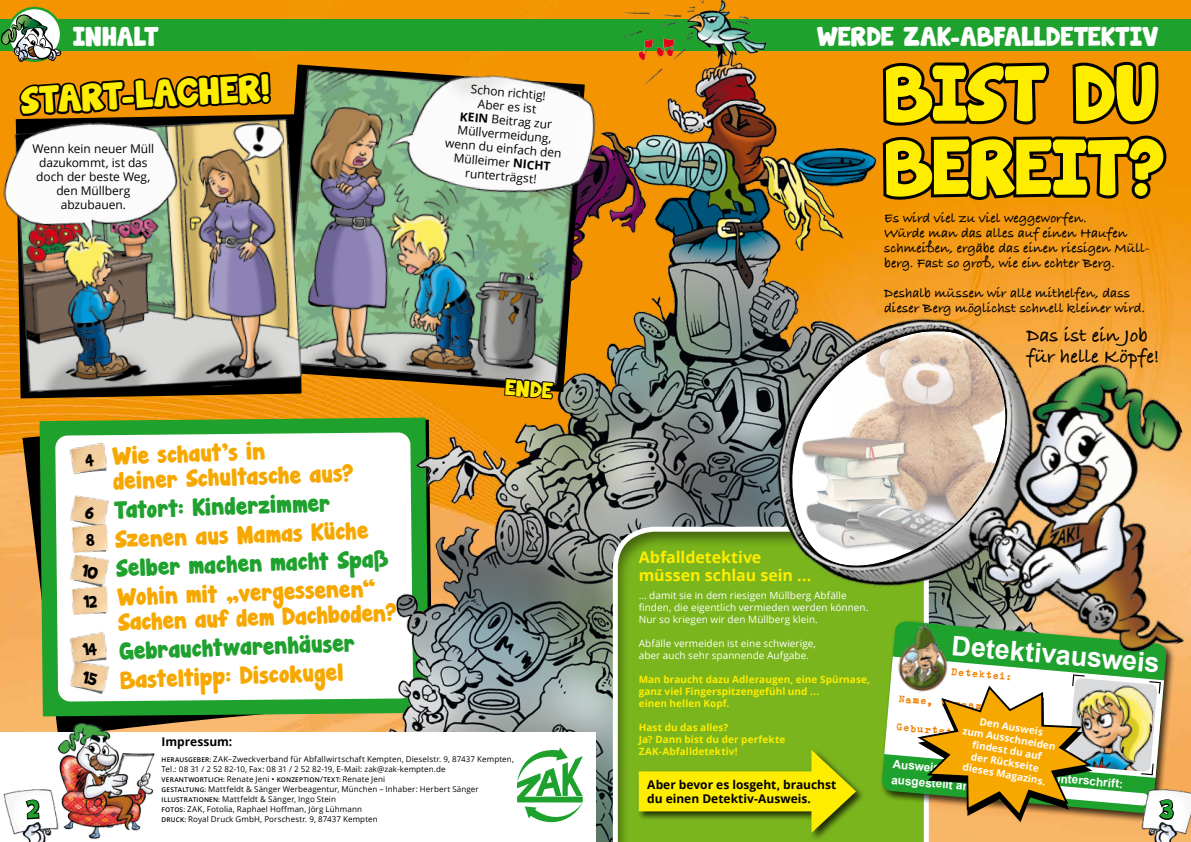
<style>
.page{position:relative;width:1191px;height:842px;background:#fff}
.page>*{position:absolute;margin:0;border:0;box-sizing:border-box;transform-origin:0 0}
.t1{font:70px/74px "Janda Manatee Solid";letter-spacing:-.01em;color:#ffed00}
.t2{font:34px "Janda Manatee Solid";color:#ffed00}
.t3{font:30px "Brady Bunch Remastered";color:#1fa12e}
.t4{font:700 27px "Arial";color:#fff}
.t5{font:24px "Janda Manatee Solid";letter-spacing:-.005em;color:#fff}
.t6{font:22px/25px "Janda Manatee Solid";color:#f7a800}
.t7{font:22px "Janda Manatee Solid";color:#1fa12e}
.t8{font:700 20px/21px "Bradley Hand ITCTT";color:#000}
.t9{font:20px "Janda Manatee Solid";color:#ffed00}
.t10{font:700 16px/18px "Open Sans";color:#ffed00}
.t11{font:700 14px/15px "Bradley Hand ITCTT";color:#000}
.t12{font:12px/14px "Open Sans";letter-spacing:-.005em;color:#000;text-align:center}
.t13{font:700 12px/14px "Open Sans";color:#000}
.t14{font:700 11.8px/15.8px "Arial";color:#fff}
.t15{font:11.5px "Erika Ormig";color:#ee7f00}
.t16{font:10px/12px "Open Sans";letter-spacing:.005em;color:#fff}
.t17{font:700 10px/12px "Open Sans";letter-spacing:.005em;color:#ffed00}
.t18{font:700 10px/12px "Open Sans";color:#fff;text-align:center}
.t19{font:8px/10px "Open Sans";letter-spacing:.015em;color:#000}
.t20{font:600 6.5px "Open Sans";letter-spacing:.025em;color:#000}
.s1{font-weight:700}
.s2{font-weight:600;font-size:6.5px}
.s3{font-weight:400;font-size:8px}
.s4{font-size:8.3px}
</style>
<div class="page">
<img style="left:0;top:0;width:1191px;height:842px">
<svg style="left:22px;top:414px;width:353px;height:319px;fill:#f7b061"></svg>
<svg style="left:34px;top:406px;width:341px;height:322px"></svg>
<svg style="left:50px;top:422px;width:325px;height:290px"></svg>
<div style="left:0;top:20px;width:1191px;height:31px;background:#1fa12e"></div>
<img style="left:375px;top:0;width:685px;height:842px">
<svg style="left:613px;top:527px;width:315px;height:315px"></svg>
<div style="left:0;top:733px;width:595px;height:109px;background:#fff"></div>
<img style="left:53px;top:720px;width:108px;height:120px">
<svg style="left:517px;top:747px;width:66px;height:76px"></svg>
<svg style="left:8px;top:8px;width:53px;height:53px"></svg>
<svg style="left:878px;top:57px;width:293px;height:147px"></svg>
<svg style="left:0;top:14px;width:274px;height:95px"></svg>
<div style="left:637px;top:749px;width:228px;height:93px;background:#000;opacity:.75"></div>
<div style="left:639px;top:771px;width:184px;height:40px;background:#ffed00"></div>
<svg style="left:811px;top:755px;width:45px;height:78px"></svg>
<img style="left:260px;top:57px;width:350px;height:346px">
<img style="left:0;top:109px;width:333px;height:288px">
<svg style="left:503px;top:377px;width:52px;height:23px"></svg>
<img style="left:67px;top:437px;width:48px;height:41px">
<img style="left:67px;top:626px;width:48px;height:27px">
<img style="left:66px;top:487px;width:52px;height:48px">
<img style="left:66px;top:546px;width:52px;height:48px">
<img style="left:66px;top:653px;width:52px;height:48px">
<img style="left:70px;top:519px;width:44px;height:37px">
<img style="left:70px;top:580px;width:44px;height:38px">
<img style="left:1134px;top:783px;width:57px;height:59px">
<img style="left:3px;top:783px;width:62px;height:59px">
<svg style="left:22px;top:798px;width:19px;height:22px"></svg>
<svg style="left:884px;top:755px;width:291px;height:69px"></svg>
<img style="left:735px;top:244px;width:456px;height:511px">
<svg style="left:790px;top:329px;width:220px;height:244px"></svg>
<svg style="left:790px;top:329px;width:217px;height:239px"></svg>
<svg style="left:75px;top:453px;width:31px;height:21px"></svg>
<svg style="left:75px;top:642px;width:31px;height:21px"></svg>
<svg style="left:71px;top:564px;width:32px;height:25px"></svg>
<svg style="left:71px;top:671px;width:32px;height:25px"></svg>
<svg style="left:71px;top:506px;width:35px;height:47px"></svg>
<svg style="left:75px;top:595px;width:31px;height:20px"></svg>
<h3 class="t5" style="left:73px;top:19px;width:87px">INHALT</h3>
<h2 class="t2" style="left:20px;top:77px;width:250px;rotate:-3deg">STA RT-LA CHER!</h2>
<h3 class="t12" style="left:33px;top:141px;width:123px">Wenn kein neuer Müll dazukommt, ist das doch der beste Weg, den Müllberg abzubauen.</h3>
<h3 class="t12" style="left:451px;top:80px;width:118px;rotate:5deg">Schon richtig!<br>Aber es ist<br><span class="s1">kein</span> Beitrag zur<br>Müllvermeidung, wenn du einfach den<br>Mülleimer <span class="s1">nicht </span>runterträgst!</h3>
<h3 class="t9" style="left:506px;top:373px;width:49px;rotate:5deg">ENDE</h3>
<h3 class="t5" style="left:816px;top:20px;width:344px">WERDE ZAK-ABFALLDETEKTIV</h3>
<h1 class="t1" style="left:884px;top:60px;width:282px">BIST DU<br>BEREIT?</h1>
<h3 class="t11" style="left:884px;top:210px;width:267px">Es wird viel zu viel weggeworfen.<br>Würde man das alles auf einen Haufen schmeißen, ergäbe das einen riesigen Müll&shy;berg. Fast so groß, wie ein echter Berg.</h3>
<h3 class="t11" style="left:884px;top:285px;width:262px">Deshalb müssen wir alle mithelfen, dass dieser Berg möglichst schnell kleiner wird.</h3>
<h3 class="t8" style="left:1026px;top:324px;width:135px">Das ist ein Job für helle Köpfe!</h3>
<h3 class="t6" style="left:112px;top:445px;width:242px;rotate:-2deg">WIE SCHAUT’S IN<br>DEINER SCHULTASCHE AUS?</h3>
<h3 class="t7" style="left:114px;top:494px;width:221px;rotate:-2deg">TATORT: KINDERZIMMER</h3>
<h3 class="t6" style="left:115px;top:528px;width:255px;rotate:-2deg">SZENEN AUS MAMAS KÜCHE</h3>
<h3 class="t7" style="left:116px;top:552px;width:274px;rotate:-2deg">SELBER MACHEN MACHT SPAß</h3>
<h3 class="t6" style="left:117px;top:586px;width:280px;rotate:-2deg">WOHIN MIT „VERGESSENEN“<br>SACHEN AUF DEM DACHBODEN?</h3>
<h3 class="t7" style="left:118px;top:635px;width:241px;rotate:-2deg">GEBRAUCHTWARENHÄUSER</h3>
<h3 class="t6" style="left:120px;top:668px;width:230px;rotate:-2deg">BASTELTIPP: DISCOKUGEL</h3>
<h3 class="t10" style="left:639px;top:548px;width:174px">Abfalldetektive müssen schlau sein ...</h3>
<p class="t16" style="left:639px;top:589px;width:231px">... damit sie in dem riesigen Müllberg Abfälle finden, die eigentlich vermieden werden können.<br>Nur so kriegen wir den Müllberg klein.</p>
<p class="t16" style="left:639px;top:637px;width:179px">Abfälle vermeiden ist eine schwierige, aber auch sehr spannende Aufgabe.</p>
<p class="t17" style="left:639px;top:673px;width:233px">Man braucht dazu Adleraugen, eine Spürnase, ganz viel Fingerspitzengefühl und ...<br>einen hellen Kopf.</p>
<p class="t17" style="left:639px;top:721px;width:148px">Hast du das alles?<br>Ja? Dann bist du der perfekte<br>ZAK-Abfalldetektiv!</p>
<h3 class="t4" style="left:953px;top:627px;width:210px;rotate:5deg">Detektivausweis</h3>
<h3 class="t15" style="left:951px;top:664px;width:63px;rotate:5deg">Detektei:</h3>
<h3 class="t15" style="left:899px;top:692px;width:99px;rotate:5deg">Name, Vorname:</h3>
<p class="t18" style="left:966px;top:712px;width:97px;rotate:10deg">Den Ausweis<br>zum Ausschneiden fi ndest du auf<br>der Rückseite dieses Magazins.</p>
<h3 class="t15" style="left:896px;top:720px;width:113px;rotate:5deg">Geburtstag/-ort:</h3>
<h3 class="t13" style="left:162px;top:734px;width:72px">Impressum:</h3>
<p class="t19" style="left:162px;top:754px;width:354px"><span class="s2">HERAUSGEBER:</span> ZAK–Zweckverband für Abfallwirtschaft Kempten, Dieselstr. 9, 87437 Kempten,<br>Tel.: 08 31 / 2 52 82-10, Fax: 08 31 / 2 52 82-19, E-Mail: zak@zak-kempten.de</p>
<p class="t20" style="left:162px;top:775px;width:225px">VERANTWORTLICH : <span class="s3">Renate Jeni •</span> KONZEPTION<span class="s3">/</span>TEXT: <span class="s3">Renate Jeni</span></p>
<p class="t19" style="left:162px;top:784px;width:319px"><span class="s2">GESTALTUNG:</span> Mattfeldt &amp; Sänger Werbeagentur, München – Inhaber: Herbert Sänger <span class="s2">I LLUSTRATIONEN:</span> Mattfeldt &amp; Sänger, Ingo Stein<br><span class="s2">FOTOS:</span> ZAK, Fotolia, Raphael Hoffman, Jörg Lühmann<br><span class="s2">DRUCK:</span> Royal Druck GmbH, Porschestr. 9, 87437 Kempten</p>
<h3 class="t14" style="left:893px;top:756px;width:92px;rotate:5deg">Ausweisnum<span class="s4">mer: </span>ausgestellt am:</h3>
<h3 class="t14" style="left:1053px;top:770px;width:72px;rotate:5deg">Unterschrift:</h3>
<h3 class="t13" style="left:647px;top:777px;width:191px">Aber bevor es losgeht, brauchst du einen Detektiv-Ausweis.</h3>
<h3 class="t3" style="left:27px;top:794px;width:14px">2</h3>
<h3 class="t3" style="left:1160px;top:794px;width:14px">3</h3>
</div>
